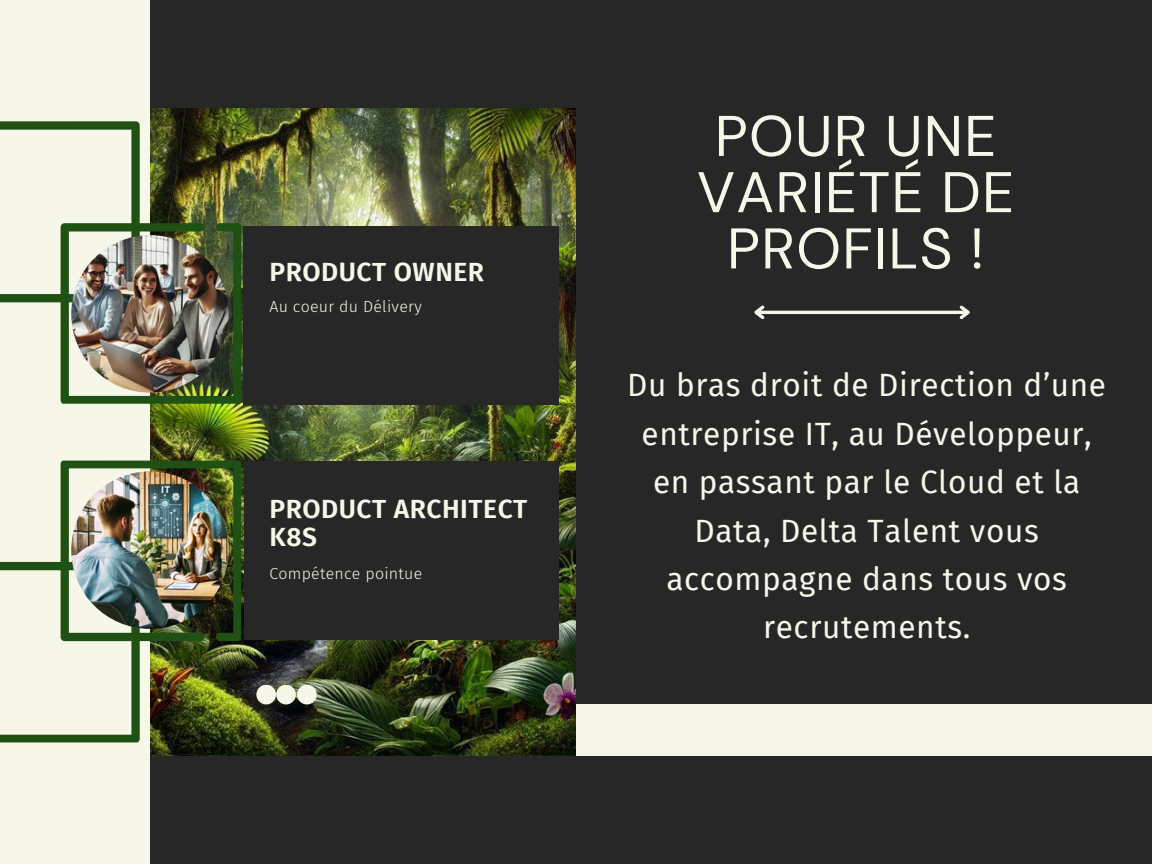
<style>
.page{position:relative;width:1152px;height:864px;background:#272727}
.page>*{position:absolute;margin:0;border:0;box-sizing:border-box;transform-origin:0 0}
.t1{font:57.15px/56.2px "DM Sans";letter-spacing:.02em;color:#f6f6e9;text-align:center}
.t2{font:31.5px/48.3px "Fira Sans";letter-spacing:.02em;color:#f6f6e9;text-align:center}
.t3{font:600 26.4px/28.2px "Fira Sans";letter-spacing:.02em;color:#f6f6e9}
.t4{font:300 16.05px "Fira Sans";letter-spacing:.015em;color:#f6f6e9}
</style>
<div class="page">
<div style="left:559px;top:704px;width:593px;height:52px;background:#f6f6e9"></div>
<img style="left:150px;top:108px;width:426px;height:648px">
<div style="left:0;top:0;width:150px;height:864px;background:#f6f6e9"></div>
<svg style="left:0;top:121px;width:241px;height:283px"></svg>
<img style="left:0;top:461px;width:241px;height:281px">
<img style="left:71px;top:235px;width:158px;height:158px;border-radius:79px">
<img style="left:71px;top:471px;width:158px;height:158px;border-radius:79px">
<div style="left:244px;top:226px;width:315px;height:178px;background:#272727"></div>
<div style="left:244px;top:461px;width:315px;height:178px;background:#272727"></div>
<div style="left:256px;top:685px;width:20px;height:19px;background:#f6f6e9"></div>
<div style="left:276px;top:685px;width:20px;height:19px;background:#f6f6e9"></div>
<div style="left:297px;top:685px;width:20px;height:19px;background:#f6f6e9"></div>
<hr style="left:757px;top:311px;width:210px;height:3px;background:#f6f6e9">
<svg style="left:754px;top:305px;width:13px;height:14px"></svg>
<svg style="left:957px;top:305px;width:13px;height:15px"></svg>
<p class="t3" style="left:269px;top:258px;width:216px">PRODUCT OWNER</p>
<h3 class="t4" style="left:269px;top:297px;width:154px">Au coeur du Délivery</h3>
<h3 class="t3" style="left:269px;top:495px;width:259px">PRODUCT ARCHITECT<br>K8S</h3>
<p class="t4" style="left:269px;top:564px;width:154px">Compétence pointue</p>
<p class="t1" style="left:697px;top:108px;width:319px">POUR UNE<br>VARIÉTÉ DE<br>PROFILS !</p>
<p class="t2" style="left:627px;top:362px;width:480px">Du bras droit de Direction d’une entreprise IT, au Développeur, en passant par le Cloud et la<br>Data, Delta Talent vous accompagne dans tous vos recrutements.</p>
</div>
